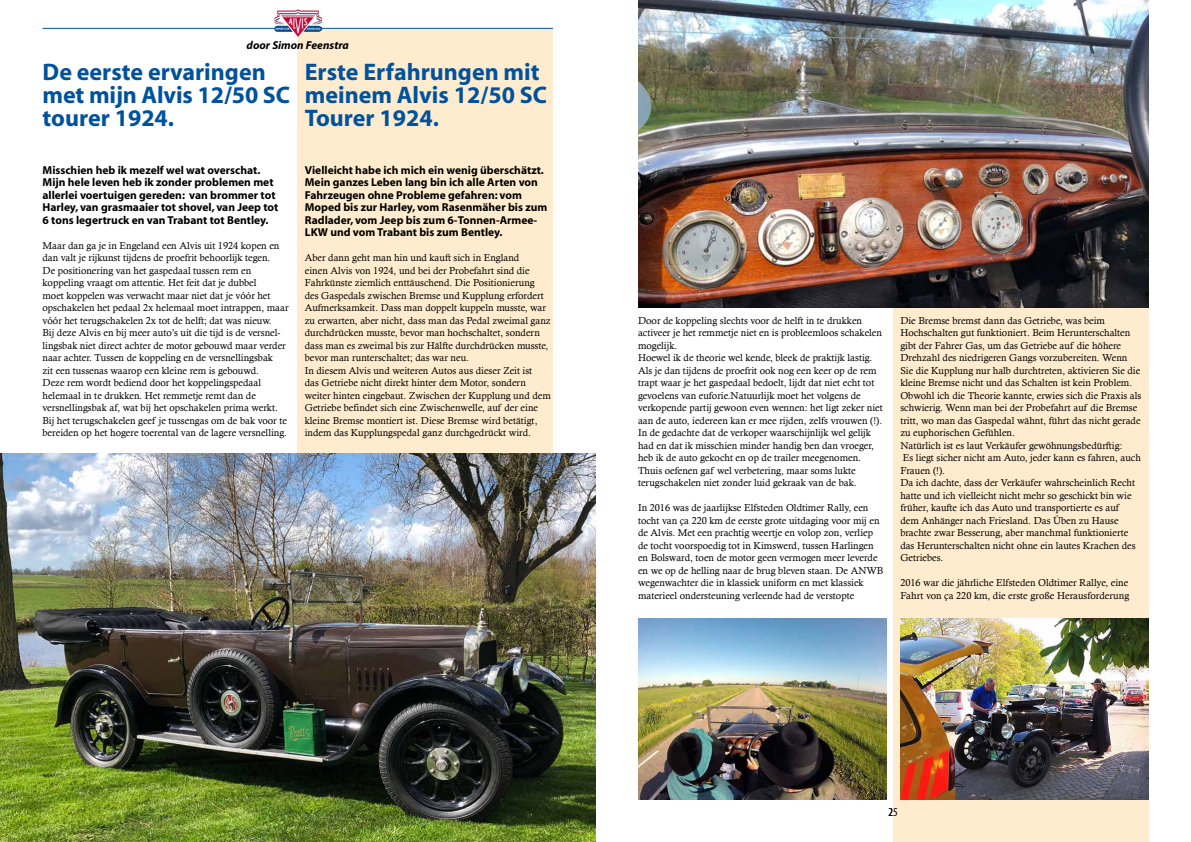
<style>
.page{position:relative;width:1191px;height:842px;background:#fff}
.page>*{position:absolute;margin:0;border:0;box-sizing:border-box;transform-origin:0 0}
.t1{font:700 24px/23px "Myriad";color:#00529c}
.t2{font:condensed 12px "Myriad Pro";color:#000}
.t3{font:700 11.5px/12.5px "Myriad";color:#000}
.t4{font:italic 700 11.5px "Myriad Pro";color:#000}
.t5{font:10px/12.5px "Calisto";color:#000}
</style>
<div class="page">
<div style="left:893px;top:37px;width:255px;height:805px;background:#ffecce"></div>
<div style="left:298px;top:28px;width:255px;height:814px;background:#ffecce"></div>
<hr style="left:320px;top:28px;width:233px;height:1px;background:#00529c">
<hr style="left:43px;top:28px;width:232px;height:1px;background:#00529c">
<img style="left:274px;top:10px;width:47px;height:27px">
<img style="left:638px;top:0;width:510px;height:307px">
<img style="left:0;top:454px;width:595px;height:388px">
<img style="left:900px;top:618px;width:248px;height:181px">
<img style="left:638px;top:618px;width:248px;height:181px">
<p class="t4" style="left:247px;top:38px;width:104px">door Simon Feenstra</p>
<h1 class="t1" style="left:43px;top:62px;width:249px">De eerste ervaringen met mijn Alvis 12/50 SC tourer 1924.</h1>
<p class="t3" style="left:43px;top:164px;width:237px">Misschien heb ik mezelf wel wat overschat.<br>Mijn hele leven heb ik zonder problemen met allerlei voertuigen gereden: van brommer tot Harley, van grasmaaier tot shovel, van Jeep tot 6 tons legertruck en van Trabant tot Bentley.</p>
<p class="t5" style="left:43px;top:239px;width:247px">Maar dan ga je in Engeland een Alvis uit 1924 kopen en dan valt je rijkunst tijdens de proefrit behoorlijk tegen.<br>De positionering van het gaspedaal tussen rem en koppeling vraagt om attentie. Het feit dat je dubbel<br>moet koppelen was verwacht maar niet dat je vóór het opschakelen het pedaal 2x helemaal moet intrappen, maar vóór het terugschakelen 2x tot de helft; dat was nieuw.<br>Bij deze Alvis en bij meer auto’s uit die tijd is de versnel&shy;lingsbak niet direct achter de motor gebouwd maar verder naar achter. Tussen de koppeling en de versnellingsbak<br>zit een tussenas waarop een kleine rem is gebouwd.<br>Deze rem wordt bediend door het koppelingspedaal helemaal in te drukken. Het remmetje remt dan de versnellingsbak af, wat bij het opschakelen prima werkt.<br>Bij het terugschakelen geef je tussengas om de bak voor te bereiden op het hogere toerental van de lagere versnelling.</p>
<h1 class="t1" style="left:305px;top:61px;width:244px">Erste Erfahrungen mit meinem Alvis 12/50 SC<br>Tourer 1924.</h1>
<p class="t3" style="left:305px;top:164px;width:244px">Vielleicht habe ich mich ein wenig überschätzt.<br>Mein ganzes Leben lang bin ich alle Arten von Fahrzeugen ohne Probleme gefahren: vom Moped bis zur Harley, vom Rasenmäher bis zum Radlader, vom Jeep bis zum 6-Tonnen-Armee-LKW und vom Trabant bis zum Bentley.</p>
<p class="t5" style="left:305px;top:251px;width:247px">Aber dann geht man hin und kauft sich in England<br>einen Alvis von 1924, und bei der Probefahrt sind die Fahrkünste ziemlich enttäuschend. Die Positionierung des Gaspedals zwischen Bremse und Kupplung erfordert Aufmerksamkeit. Dass man doppelt kuppeln musste, war zu erwarten, aber nicht, dass man das Pedal zweimal ganz durchdrücken musste, bevor man hochschaltet, sondern dass man es zweimal bis zur Hälfte durchdrücken musste, bevor man runterschaltet; das war neu.<br>In diesem Alvis und weiteren Autos aus dieser Zeit ist<br>das Getriebe nicht direkt hinter dem Motor, sondern weiter hinten eingebaut. Zwischen der Kupplung und dem Getriebe befindet sich eine Zwischenwelle, auf der eine kleine Bremse montiert ist. Diese Bremse wird betätigt, indem das Kupplungspedal ganz durchgedrückt wird.</p>
<p class="t5" style="left:638px;top:314px;width:246px">Door de koppeling slechts voor de helft in te drukken activeer je het remmetje niet en is probleemloos schakelen mogelijk.<br>Hoewel ik de theorie wel kende, bleek de praktijk lastig.<br>Als je dan tijdens de proefrit ook nog een keer op de rem trapt waar je het gaspedaal bedoelt, lijdt dat niet echt tot gevoelens van euforie.Natuurlijk moet het volgens de verkopende partij gewoon even wennen: het ligt zeker niet aan de auto, iedereen kan er mee rijden, zelfs vrouwen (!).<br>In de gedachte dat de verkoper waarschijnlijk wel gelijk had en dat ik misschien minder handig ben dan vroeger, heb ik de auto gekocht en op de trailer meegenomen.<br>Thuis oefenen gaf wel verbetering, maar soms lukte terugschakelen niet zonder luid gekraak van de bak.</p>
<p class="t5" style="left:638px;top:501px;width:247px">In 2016 was de jaarlijkse Elfsteden Oldtimer Rally, een tocht van ça 220 km de eerste grote uitdaging voor mij en de Alvis. Met een prachtig weertje en volop zon, verliep de tocht voorspoedig tot in Kimswerd, tussen Harlingen en Bolsward, toen de motor geen vermogen meer leverde en we op de helling naar de brug bleven staan. De ANWB wegenwachter die in klassiek uniform en met klassiek materieel ondersteuning verleende had de verstopte</p>
<p class="t5" style="left:900px;top:314px;width:242px">Die Bremse bremst dann das Getriebe, was beim Hochschalten gut funktioniert. Beim Herunterschalten gibt der Fahrer Gas, um das Getriebe auf die höhere Drehzahl des niedrigeren Gangs vorzubereiten. Wenn Sie die Kupplung nur halb durchtreten, aktivieren Sie die kleine Bremse nicht und das Schalten ist kein Problem.<br>Obwohl ich die Theorie kannte, erwies sich die Praxis als schwierig. Wenn man bei der Probefahrt auf die Bremse tritt, wo man das Gaspedal wähnt, führt das nicht gerade zu euphorischen Gefühlen.<br>Natürlich ist es laut Verkäufer gewöhnungsbedürftig:<br>Es liegt sicher nicht am Auto, jeder kann es fahren, auch Frauen (!).<br>Da ich dachte, dass der Verkäufer wahrscheinlich Recht hatte und ich vielleicht nicht mehr so geschickt bin wie früher, kaufte ich das Auto und transportierte es auf<br>dem Anhänger nach Friesland. Das Üben zu Hause brachte zwar Besserung, aber manchmal funktionierte das Herunterschalten nicht ohne ein lautes Krachen des Getriebes.</p>
<p class="t5" style="left:900px;top:576px;width:230px">2016 war die jährliche Elfsteden Oldtimer Rallye, eine<br>Fahrt von ça 220 km, die erste große Herausforderung</p>
<p class="t2" style="left:888px;top:805px;width:11px">25</p>
</div>
